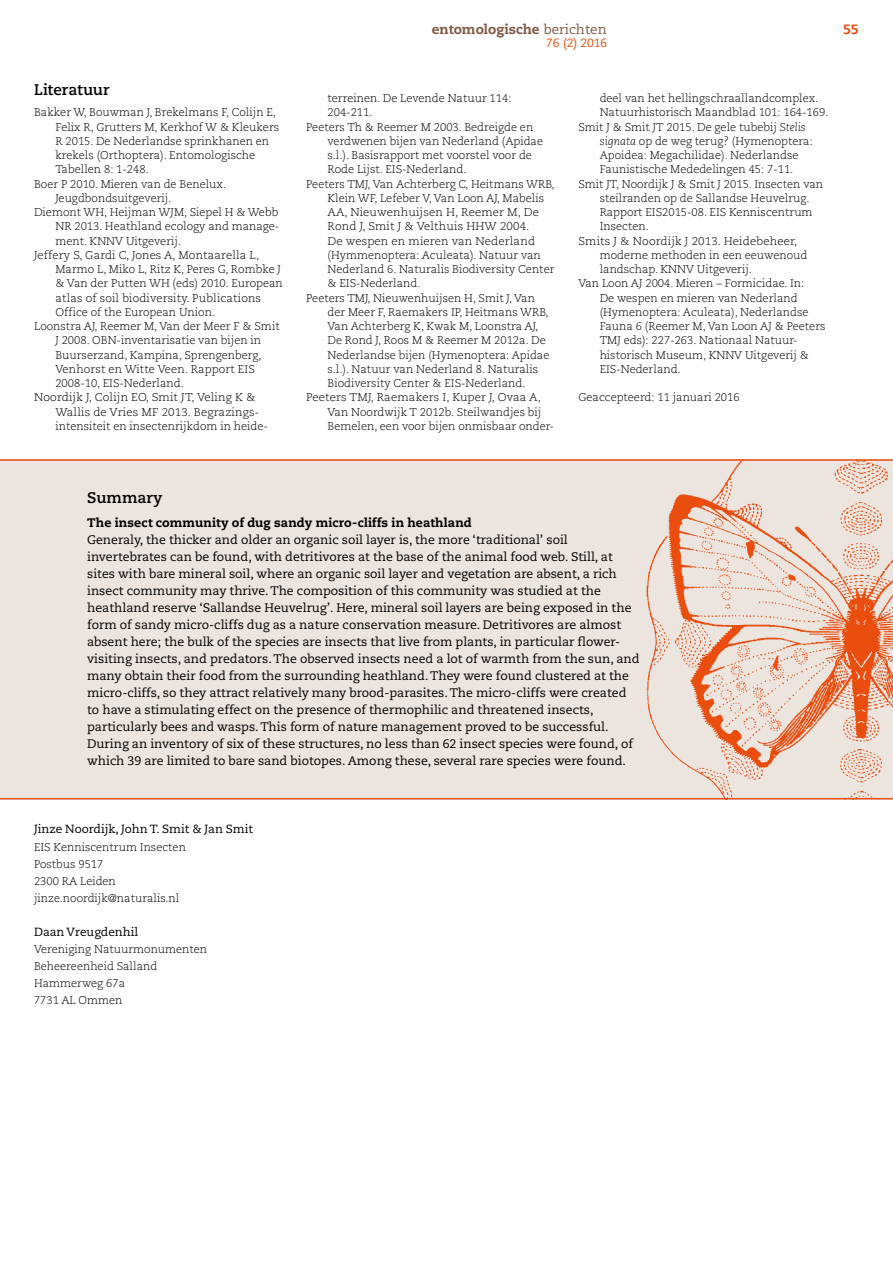
<style>
.page{position:relative;width:893px;height:1263px;background:#fff}
.page>*{position:absolute;margin:0;border:0;box-sizing:border-box;transform-origin:0 0}
.t1{font:700 15.3px "Caecilia LT Std";color:#000}
.t2{font:800 13.5px "Caecilia LT Std";color:#815a45}
.t3{font:800 13.5px "Caecilia LT Std";color:#e94e0f}
.t4{font:12.3px/17px "Caecilia LT Std";color:#000}
.t5{font:800 12.3px "Caecilia LT Std";letter-spacing:.01em;color:#000}
.t6{font:12px "Caecilia LT Std";color:#e94e0f}
.t7{font:11.85px "Caecilia LT Std";color:#000}
.t8{font:300 11.25px/17px "Caecilia LT Std";color:#000}
.s1{font-weight:400}
.s2{font-style:italic}
</style>
<div class="page">
<div style="left:0;top:459px;width:893px;height:340px;background:#ebe4df"></div>
<img style="left:646px;top:461px;width:247px;height:337px">
<hr style="left:0;top:459px;width:893px;height:2px;background:#e94e0f">
<hr style="left:0;top:798px;width:893px;height:1px;background:#e94e0f">
<h1 class="t1" style="left:34px;top:80px;width:77px">Literatuur</h1>
<p class="t8" style="left:34px;top:104px;width:243px">Bakker W, Bouwman J, Brekelmans F, Colijn E,</p>
<p class="t8" style="left:55px;top:118px;width:225px">Felix R, Grutters M, Kerkhof W &amp; Kleukers</p>
<p class="t8" style="left:55px;top:133px;width:215px">R 2015. De Nederlandse sprinkhanen en</p>
<p class="t8" style="left:55px;top:147px;width:201px">krekels (Orthoptera). Entomologische</p>
<p class="t8" style="left:55px;top:161px;width:95px">Tabellen 8: 1-248.</p>
<p class="t8" style="left:34px;top:175px;width:194px">Boer P 2010. Mieren van de Benelux.</p>
<p class="t8" style="left:55px;top:190px;width:118px">Jeugdbondsuitgeverij.</p>
<p class="t8" style="left:34px;top:204px;width:246px">Diemont WH, Heijman WJM, Siepel H &amp; Webb</p>
<p class="t8" style="left:55px;top:218px;width:225px">NR 2013. Heathland ecology and manage-</p>
<p class="t8" style="left:55px;top:232px;width:127px">ment. KNNV Uitgeverij.</p>
<p class="t8" style="left:34px;top:247px;width:227px">Jeffery S, Gardi C, Jones A, Montaarella L,</p>
<p class="t8" style="left:55px;top:261px;width:227px">Marmo L, Miko L, Ritz K, Peres G, Rombke J</p>
<p class="t8" style="left:55px;top:275px;width:229px">&amp; Van der Putten WH (eds) 2010. European</p>
<p class="t8" style="left:55px;top:289px;width:207px">atlas of soil biodiversity. Publications</p>
<p class="t8" style="left:55px;top:304px;width:161px">Office of the European Union.</p>
<p class="t8" style="left:34px;top:318px;width:247px">Loonstra AJ, Reemer M, Van der Meer F &amp; Smit</p>
<p class="t8" style="left:55px;top:332px;width:207px">J 2008. OBN-inventarisatie van bijen in</p>
<p class="t8" style="left:55px;top:346px;width:208px">Buurserzand, Kampina, Sprengenberg,</p>
<p class="t8" style="left:55px;top:361px;width:201px">Venhorst en Witte Veen. Rapport EIS</p>
<p class="t8" style="left:55px;top:375px;width:130px">2008-10, EIS-Nederland.</p>
<p class="t8" style="left:34px;top:389px;width:223px">Noordijk J, Colijn EO, Smit JT, Veling K &amp;</p>
<p class="t8" style="left:55px;top:403px;width:205px">Wallis de Vries MF 2013. Begrazings-</p>
<p class="t8" style="left:55px;top:418px;width:214px">intensiteit en insectenrijkdom in heide-</p>
<p class="t2" style="left:432px;top:21px;width:177px">entomologische <span class="s1">berichten</span></p>
<p class="t3" style="left:843px;top:21px;width:17px">55</p>
<p class="t6" style="left:546px;top:36px;width:62px">76 (2) 2016</p>
<p class="t8" style="left:328px;top:90px;width:185px">terreinen. De Levende Natuur 114:</p>
<p class="t8" style="left:328px;top:104px;width:47px">204-211.</p>
<p class="t8" style="left:306px;top:118px;width:229px">Peeters Th &amp; Reemer M 2003. Bedreigde en</p>
<p class="t8" style="left:328px;top:133px;width:217px">verdwenen bijen van Nederland (Apidae</p>
<p class="t8" style="left:328px;top:147px;width:206px">s.l.). Basisrapport met voorstel voor de</p>
<p class="t8" style="left:328px;top:161px;width:140px">Rode Lijst. EIS-Nederland.</p>
<p class="t8" style="left:306px;top:175px;width:250px">Peeters TMJ, Van Achterberg C, Heitmans WRB,</p>
<p class="t8" style="left:328px;top:190px;width:218px">Klein WF, Lefeber V, Van Loon AJ, Mabelis</p>
<p class="t8" style="left:328px;top:204px;width:213px">AA, Nieuwenhuijsen H, Reemer M, De</p>
<p class="t8" style="left:328px;top:218px;width:203px">Rond J, Smit J &amp; Velthuis HHW 2004.</p>
<p class="t8" style="left:328px;top:232px;width:209px">De wespen en mieren van Nederland</p>
<p class="t8" style="left:328px;top:247px;width:215px">(Hymmenoptera: Aculeata). Natuur van</p>
<p class="t8" style="left:328px;top:261px;width:228px">Nederland 6. Naturalis Biodiversity Center</p>
<p class="t8" style="left:328px;top:275px;width:95px">&amp; EIS-Nederland.</p>
<p class="t8" style="left:306px;top:289px;width:230px">Peeters TMJ, Nieuwenhuijsen H, Smit J, Van</p>
<p class="t8" style="left:328px;top:304px;width:222px">der Meer F, Raemakers IP, Heitmans WRB,</p>
<p class="t8" style="left:328px;top:318px;width:212px">Van Achterberg K, Kwak M, Loonstra AJ,</p>
<p class="t8" style="left:328px;top:332px;width:220px">De Rond J, Roos M &amp; Reemer M 2012a. De</p>
<p class="t8" style="left:328px;top:346px;width:223px">Nederlandse bijen (Hymenoptera: Apidae</p>
<p class="t8" style="left:328px;top:361px;width:212px">s.l.). Natuur van Nederland 8. Naturalis</p>
<p class="t8" style="left:328px;top:375px;width:200px">Biodiversity Center &amp; EIS-Nederland.</p>
<p class="t8" style="left:306px;top:389px;width:236px">Peeters TMJ, Raemakers I, Kuper J, Ovaa A,</p>
<p class="t8" style="left:328px;top:403px;width:215px">Van Noordwijk T 2012b. Steilwandjes bij</p>
<p class="t8" style="left:328px;top:418px;width:228px">Bemelen, een voor bijen onmisbaar onder-</p>
<p class="t8" style="left:600px;top:90px;width:220px">deel van het hellingschraallandcomplex.</p>
<p class="t8" style="left:600px;top:104px;width:230px">Natuurhistorisch Maandblad 101: 164-169.</p>
<p class="t8" style="left:578px;top:118px;width:229px">Smit J &amp; Smit JT 2015. De gele tubebij <span class="s2">Stelis</span></p>
<p class="t8" style="left:600px;top:133px;width:215px"><span class="s2">signata</span> op de weg terug? (Hymenoptera:</p>
<p class="t8" style="left:600px;top:147px;width:200px">Apoidea: Megachilidae). Nederlandse</p>
<p class="t8" style="left:600px;top:161px;width:195px">Faunistische Mededelingen 45: 7-11.</p>
<p class="t8" style="left:578px;top:175px;width:246px">Smit JT, Noordijk J &amp; Smit J 2015. Insecten van</p>
<p class="t8" style="left:600px;top:190px;width:211px">steilranden op de Sallandse Heuvelrug.</p>
<p class="t8" style="left:600px;top:204px;width:214px">Rapport EIS2015-08. EIS Kenniscentrum</p>
<p class="t8" style="left:600px;top:218px;width:51px">Insecten.</p>
<p class="t8" style="left:578px;top:232px;width:220px">Smits J &amp; Noordijk J 2013. Heidebeheer,</p>
<p class="t8" style="left:600px;top:247px;width:209px">moderne methoden in een eeuwenoud</p>
<p class="t8" style="left:600px;top:261px;width:154px">landschap. KNNV Uitgeverij.</p>
<p class="t8" style="left:578px;top:275px;width:227px">Van Loon AJ 2004. Mieren – Formicidae. In:</p>
<p class="t8" style="left:600px;top:289px;width:199px">De wespen en mieren van Nederland</p>
<p class="t8" style="left:600px;top:304px;width:210px">(Hymenoptera: Aculeata), Nederlandse</p>
<p class="t8" style="left:600px;top:318px;width:227px">Fauna 6 (Reemer M, Van Loon AJ &amp; Peeters</p>
<p class="t8" style="left:600px;top:332px;width:199px">TMJ eds): 227-263. Nationaal Natuur-</p>
<p class="t8" style="left:600px;top:346px;width:211px">historisch Museum, KNNV Uitgeverij &amp;</p>
<p class="t8" style="left:600px;top:361px;width:83px">EIS-Nederland.</p>
<p class="t8" style="left:578px;top:389px;width:163px">Geaccepteerd: 11 januari 2016</p>
<h1 class="t1" style="left:87px;top:488px;width:77px">Summary</h1>
<p class="t5" style="left:87px;top:515px;width:386px">The insect community of dug sandy micro-cliffs in heathland</p>
<p class="t4" style="left:87px;top:532px;width:554px">Generaly, the thicker and older an organic soil layer is, the more ‘traditional’ soil invertebrates can be found, with detritivores at the base of the animal food web. Still, at sites with bare mineral soil, where an organic soil layer and vegetation are absent, a rich insect community may thrive. The composition of this community was studied at the heathland reserve ‘Sallandse Heuvelrug’. Here, mineral soil layers are being exposed in the form of sandy micro-cliffs dug as a nature conservation measure. Detritivores are almost absent here; the bulk of the species are insects that live from plants, in particular flower&shy;visiting insects, and predators. The observed insects need a lot of warmth from the sun, and many obtain their food from the surrounding heathland. They were found clustered at the micro-cliffs, so they attract relatively many brood-parasites. The micro-cliffs were created to have a stimulating effect on the presence of thermophilic and threatened insects, particularly bees and wasps. This form of nature management proved to be successful.<br>During an inventory of six of these structures, no less than 62 insect species were found, of which 39 are limited to bare sand biotopes. Among these, several rare species were found.</p>
<p class="t7" style="left:34px;top:822px;width:221px">Jinze Noordijk, John T. Smit &amp; Jan Smit</p>
<p class="t8" style="left:34px;top:838px;width:153px">EIS Kenniscentrum Insecten<br>Postbus 9517<br>2300 RA Leiden jinze.noordijk@naturalis.nl</p>
<p class="t7" style="left:34px;top:924px;width:106px">Daan Vreugdenhil</p>
<p class="t8" style="left:34px;top:940px;width:175px">Vereniging Natuurmonumenten<br>Beheereenheid Salland<br>Hammerweg 67a<br>7731 AL Ommen</p>
</div>
